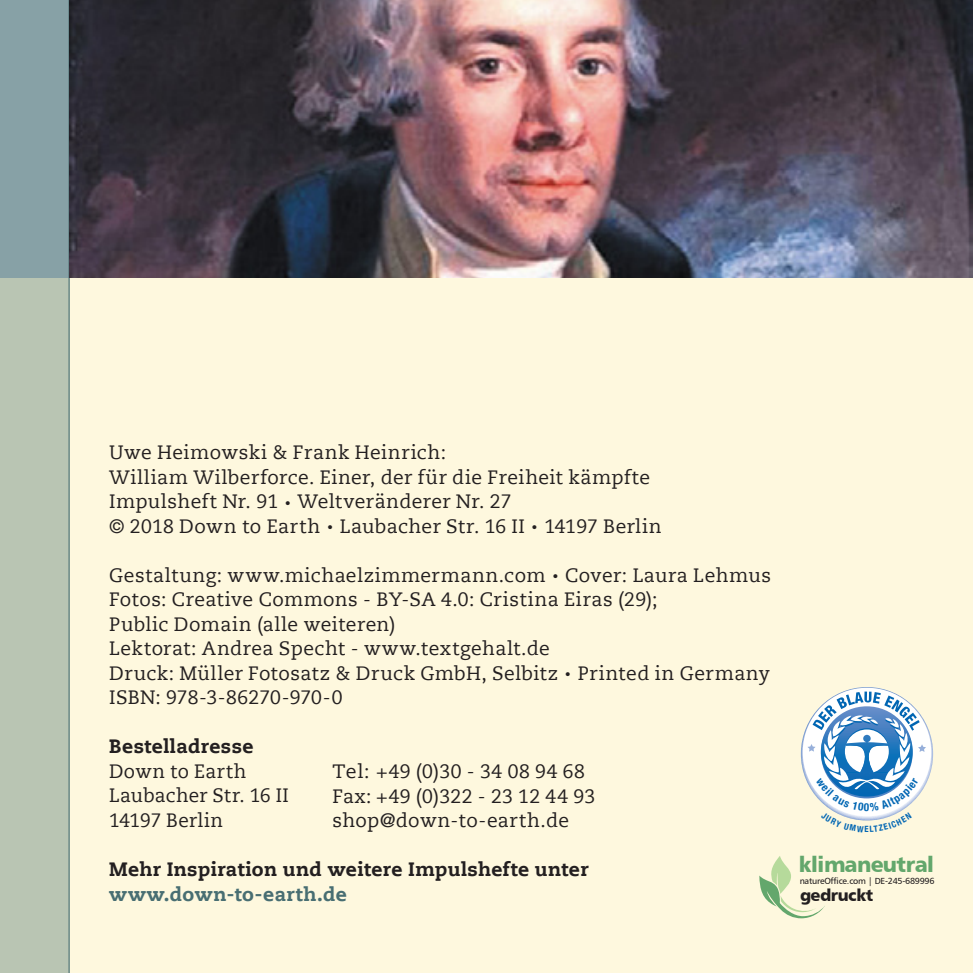
<style>
.page{position:relative;width:973px;height:973px;background:#fff}
.page>*{position:absolute;margin:0;border:0;box-sizing:border-box;transform-origin:0 0}
.t1{font:21.7px "Humanist 777 BT Black B";letter-spacing:-.03em;color:#63a76c}
.t2{font:19.25px/24.5px "Caecilia LT";letter-spacing:.025em;color:#231f20}
.t3{font:800 19.25px "Caecilia LT";letter-spacing:.015em;color:#231f20}
.t4{font:800 19.25px "Caecilia LT";letter-spacing:.03em;color:#486e72}
.t5{font:16.8px "Humanist 777 BT Black B";letter-spacing:-.03em;color:#231f20}
.t6{font:8.75px "Humanist 777 BT Roman B";letter-spacing:-.03em;color:#231f20}
.t7{font:700 condensed 8.75px "Helvetica Neue LT";color:#0166b3}
.s1{font-size:31.5px}
</style>
<div class="page">
<div style="left:0;top:0;width:972px;height:972px;background:#fef8de"></div>
<hr style="left:972px;top:0;width:1px;height:972px;background:#fef8de">
<svg style="left:0;top:0;width:68px;height:972px;background:#aabaaf"></svg>
<hr style="left:68px;top:0;width:2px;height:972px;background:#486e72">
<hr style="left:972px;top:0;width:1px;height:278px;background:#bacbce">
<img style="left:69px;top:0;width:903px;height:278px">
<div style="left:802px;top:687px;width:129px;height:129px;background:#fff;border-radius:50%"></div>
<svg style="left:759px;top:856px;width:66px;height:62px"></svg>
<svg style="left:807px;top:691px;width:118px;height:130px"></svg>
<p class="t2" style="left:109px;top:440px;width:554px">Uwe Heimowski &amp; Frank Heinrich:<br>William Wilberforce. Einer, der für die Freiheit kämpfte Impulsheft Nr. 91 <span class="s1">·</span> Weltveränderer Nr. 27<br>© 2018 Down to Earth <span class="s1">·</span> Laubacher Str. 16 II <span class="s1">·</span> 14197 Berlin</p>
<p class="t2" style="left:109px;top:563px;width:663px">Gestaltung: www.michaelzimmermann.com <span class="s1">·</span> Cover: Laura Lehmus Fotos: Creative Commons - BY-SA 4.0: Cristina Eiras (29);<br>Public Domain (alle weiteren)<br>Lektorat: Andrea Specht - www.textgehalt.de<br>Druck: Müller Fotosatz &amp; Druck GmbH, Selbitz <span class="s1">·</span> Printed in Germany ISBN: 978-3-86270-970-0</p>
<p class="t3" style="left:109px;top:734px;width:146px">Bestelladresse</p>
<p class="t2" style="left:109px;top:759px;width:181px">Down to Earth<br>Laubacher Str. 16 II<br>14197 Berlin</p>
<p class="t3" style="left:109px;top:857px;width:480px">Mehr Inspiration und weitere Impulshefte unter</p>
<p class="t4" style="left:109px;top:881px;width:239px">www.down-to-earth.de</p>
<p class="t2" style="left:332px;top:759px;width:264px">Tel: +49 (0)30 - 34 08 94 68<br>Fax: +49 (0)322 - 23 12 44 93 shop@down-to-earth.de</p>
<p class="t7" style="left:864px;top:823px;width:6px">E</p>
<p class="t1" style="left:798px;top:850px;width:136px">klimaneutral</p>
<p class="t6" style="left:799px;top:875px;width:136px">natureOffice.com | DE-245-689996</p>
<p class="t5" style="left:799px;top:883px;width:75px">gedruckt</p>
</div>
